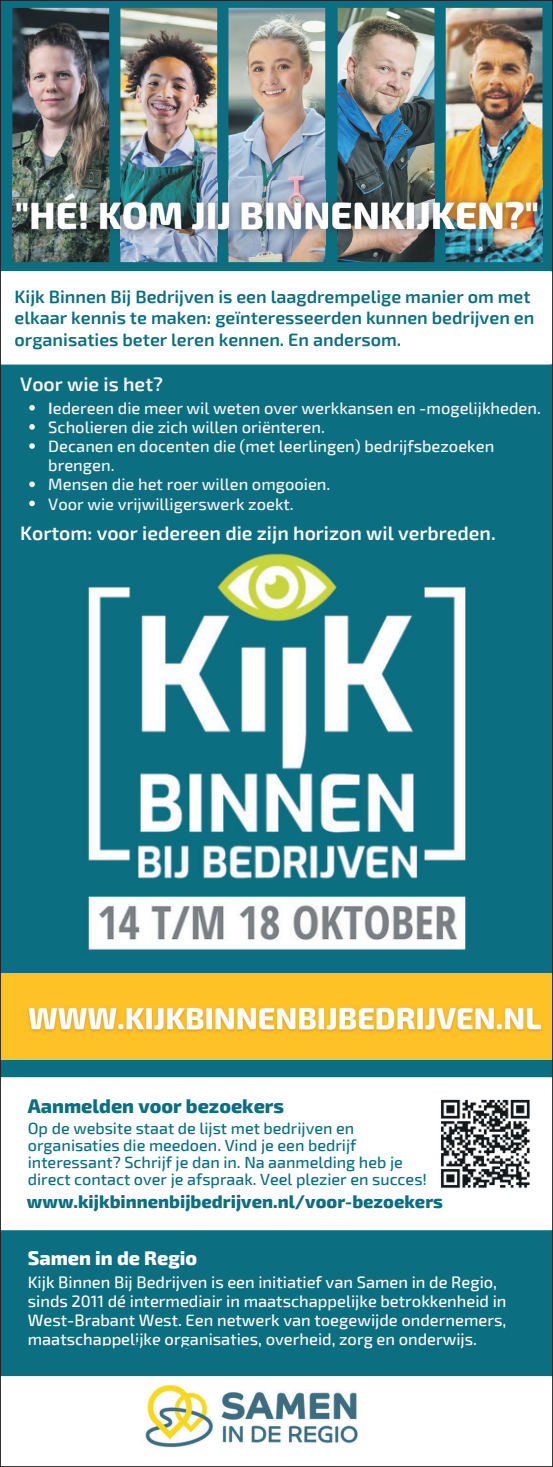
<style>
.page{position:relative;width:553px;height:1467px;background:#0c6e81}
.page>*{position:absolute;margin:0;border:0;box-sizing:border-box;transform-origin:0 0}
.t1{font:600 19.5px "Exo 2";color:#fff}
.t2{font:800 19.5px "Exo 2";color:#0c6e81}
.t3{font:800 19.5px "Exo 2";color:#fff}
.t4{font:600 19.5px "Exo 2";color:#f6f7f7}
.t5{font:600 18px/21.3px "Exo 2";color:#0c6e81}
.t6{font:800 18px "Exo 2";color:#0c6e81}
.t7{font:500 16.5px/19.2px "Exo 2";color:#fff}
.t8{font:500 16.5px/19.2px "Exo 2";color:#f6f7f7}
.t9{font:500 16.2px/17px "Exo 2";color:#0c6e81}
.s1{font-weight:600}
</style>
<div class="page">
<img style="left:337px;top:8px;width:97px;height:254px">
<img style="left:228px;top:8px;width:97px;height:254px">
<img style="left:445px;top:8px;width:97px;height:254px">
<img style="left:120px;top:8px;width:97px;height:254px">
<img style="left:12px;top:8px;width:97px;height:254px">
<div style="left:2px;top:1376px;width:549px;height:89px;background:#fff"></div>
<div style="left:2px;top:1077px;width:549px;height:153px;background:#fff"></div>
<img style="left:428px;top:1087px;width:114px;height:114px">
<img style="left:137px;top:1380px;width:230px;height:72px">
<div style="left:2px;top:271px;width:549px;height:94px;background:#fff"></div>
<div style="left:0;top:974px;width:553px;height:86px;background:#fec126"></div>
<img style="left:85px;top:553px;width:381px;height:399px">
<img style="left:109px;top:180px;width:434px;height:66px">
<img style="left:337px;top:180px;width:97px;height:66px">
<img style="left:228px;top:180px;width:97px;height:66px">
<img style="left:445px;top:180px;width:97px;height:66px">
<img style="left:120px;top:180px;width:97px;height:66px">
<img style="left:12px;top:180px;width:97px;height:66px">
<svg style="left:29px;top:405px;width:6px;height:6px"></svg>
<svg style="left:29px;top:424px;width:6px;height:6px"></svg>
<svg style="left:29px;top:443px;width:6px;height:6px"></svg>
<svg style="left:29px;top:481px;width:6px;height:6px"></svg>
<svg style="left:29px;top:501px;width:6px;height:5px"></svg>
<img style="left:28px;top:1007px;width:514px;height:25px">
<p class="t5" style="left:15px;top:287px;width:521px">Kijk Binnen Bij Bedrijven is een laagdrempelige manier om met elkaar kennis te maken: geïnteresseerden kunnen bedrijven en organisaties beter leren kennen. En andersom.</p>
<p class="t4" style="left:20px;top:373px;width:144px">Voor wie is het?</p>
<p class="t8" style="left:48px;top:399px;width:494px"><span class="s1">I</span>edereen die meer wil weten over werkkansen en -mogelijkheden.<br>Scholieren die zich willen oriënteren.<br>Decanen en docenten die (met leerlingen) bedrijfsbezoeken brengen.<br>Mensen die het roer willen omgooien.<br>Voor wie vrijwilligerswerk zoekt.</p>
<p class="t1" style="left:20px;top:522px;width:477px">Kortom: voor iedereen die zijn horizon wil verbreden.</p>
<p class="t2" style="left:28px;top:1094px;width:258px">Aanmelden voor bezoekers</p>
<p class="t9" style="left:28px;top:1120px;width:401px">Op de website staat de lijst met bedrijven en organisaties die meedoen. Vind je een bedrijf interessant? Schrijf je dan in. Na aanmelding heb je direct contact over je afspraak. Veel plezier en succes!</p>
<p class="t6" style="left:27px;top:1190px;width:417px">www.kijkbinnenbijbedrijven.nl/voor-bezoekers</p>
<p class="t3" style="left:28px;top:1247px;width:171px">Samen in de Regio</p>
<p class="t7" style="left:28px;top:1273px;width:480px">Kijk Binnen Bij Bedrijven is een initiatief van Samen in de Regio, sinds 2011 dé intermediair in maatschappelijke betrokkenheid in West-Brabant West. Een netwerk van toegewijde ondernemers, maatschappelijke organisaties, overheid, zorg en onderwijs.</p>
</div>
